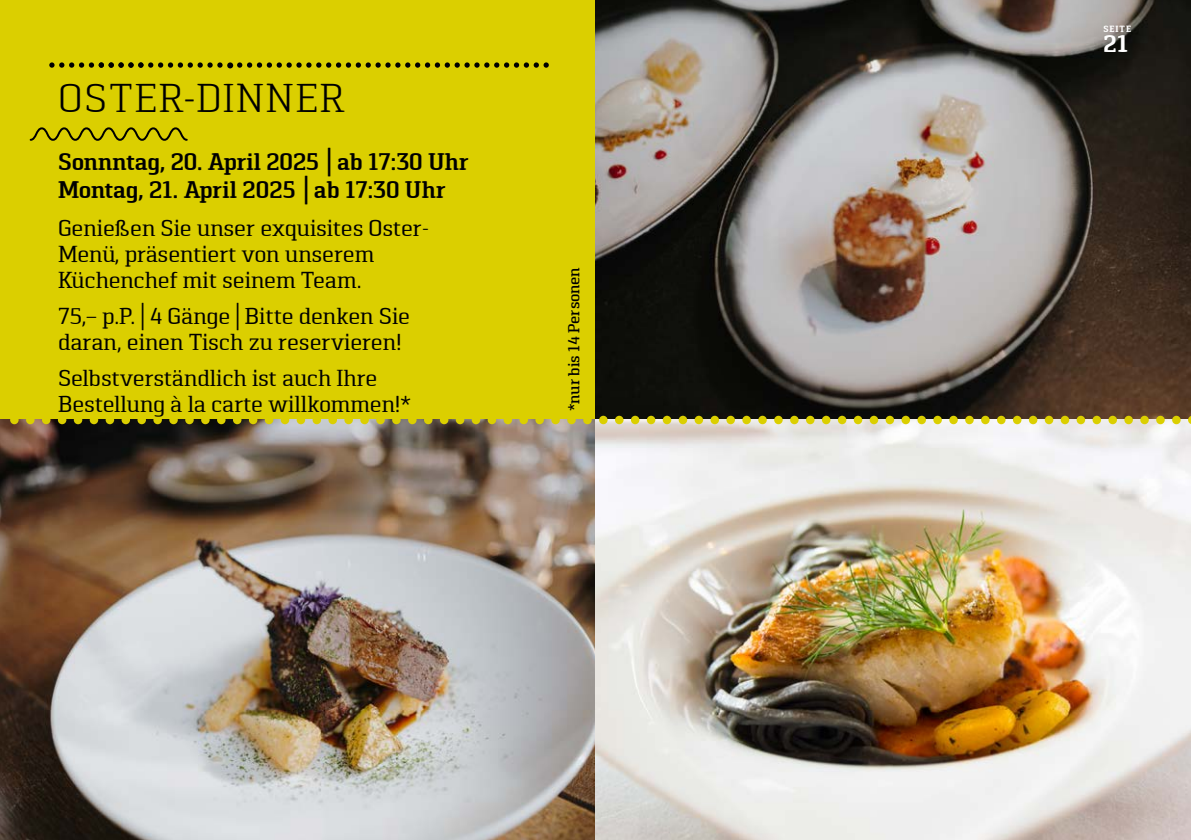
<style>
.page{position:relative;width:1191px;height:840px;background:#fff}
.page>*{position:absolute;margin:0;border:0;box-sizing:border-box;transform-origin:0 0}
.t1{font:300 40px "Pancetta Serif Pro";letter-spacing:.045em;color:#000}
.t2{font:600 24px/28px "Pancetta Serif Pro";color:#000}
.t3{font:700 24px "Pancetta Serif Pro";color:#fff}
.t4{font:23px/26px "Pancetta Serif Pro";letter-spacing:-.005em;color:#000}
.t5{font:500 16px "Pancetta Serif Pro";letter-spacing:-.02em;color:#000}
.t6{font:700 9px "Pancetta Serif Pro";letter-spacing:.11em;color:#fff}
.s1{font-size:33.6px}
.s2{font-size:32.2px}
</style>
<div class="page">
<div style="left:0;top:0;width:1191px;height:839px;background:#dbcf00"></div>
<img style="left:595px;top:0;width:596px;height:420px">
<img style="left:0;top:420px;width:595px;height:419px">
<img style="left:595px;top:420px;width:596px;height:419px">
<div style="left:949px;top:415px;width:8px;height:9px;background:#dbcf00;border-radius:50%"></div>
<svg style="left:933px;top:415px;width:9px;height:9px"></svg>
<svg style="left:917px;top:415px;width:9px;height:9px"></svg>
<div style="left:901px;top:415px;width:9px;height:9px;background:#dbcf00;border-radius:50%"></div>
<div style="left:885px;top:415px;width:9px;height:9px;background:#dbcf00;border-radius:50%"></div>
<svg style="left:869px;top:415px;width:9px;height:9px"></svg>
<svg style="left:853px;top:415px;width:9px;height:9px"></svg>
<div style="left:838px;top:415px;width:8px;height:9px;background:#dbcf00;border-radius:50%"></div>
<div style="left:822px;top:415px;width:8px;height:9px;background:#dbcf00;border-radius:50%"></div>
<div style="left:806px;top:415px;width:8px;height:9px;background:#dbcf00;border-radius:50%"></div>
<div style="left:790px;top:415px;width:8px;height:9px;background:#dbcf00;border-radius:50%"></div>
<div style="left:774px;top:415px;width:8px;height:9px;background:#dbcf00;border-radius:50%"></div>
<div style="left:758px;top:415px;width:8px;height:9px;background:#dbcf00;border-radius:50%"></div>
<svg style="left:742px;top:415px;width:9px;height:9px"></svg>
<svg style="left:726px;top:415px;width:9px;height:9px"></svg>
<div style="left:710px;top:415px;width:9px;height:9px;background:#dbcf00;border-radius:50%"></div>
<div style="left:694px;top:415px;width:9px;height:9px;background:#dbcf00;border-radius:50%"></div>
<svg style="left:678px;top:415px;width:9px;height:9px"></svg>
<div style="left:663px;top:415px;width:8px;height:9px;background:#dbcf00;border-radius:50%"></div>
<div style="left:647px;top:415px;width:8px;height:9px;background:#dbcf00;border-radius:50%"></div>
<div style="left:631px;top:415px;width:8px;height:9px;background:#dbcf00;border-radius:50%"></div>
<div style="left:615px;top:415px;width:8px;height:9px;background:#dbcf00;border-radius:50%"></div>
<div style="left:599px;top:415px;width:8px;height:9px;background:#dbcf00;border-radius:50%"></div>
<div style="left:583px;top:415px;width:8px;height:9px;background:#dbcf00;border-radius:50%"></div>
<div style="left:567px;top:415px;width:9px;height:9px;background:#dbcf00;border-radius:50%"></div>
<div style="left:551px;top:415px;width:9px;height:9px;background:#dbcf00;border-radius:50%"></div>
<div style="left:535px;top:415px;width:9px;height:9px;background:#dbcf00;border-radius:50%"></div>
<div style="left:519px;top:415px;width:9px;height:9px;background:#dbcf00;border-radius:50%"></div>
<div style="left:503px;top:415px;width:9px;height:9px;background:#dbcf00;border-radius:50%"></div>
<div style="left:487px;top:415px;width:9px;height:9px;background:#dbcf00;border-radius:50%"></div>
<div style="left:472px;top:415px;width:8px;height:9px;background:#dbcf00;border-radius:50%"></div>
<div style="left:456px;top:415px;width:8px;height:9px;background:#dbcf00;border-radius:50%"></div>
<div style="left:440px;top:415px;width:8px;height:9px;background:#dbcf00;border-radius:50%"></div>
<div style="left:424px;top:415px;width:8px;height:9px;background:#dbcf00;border-radius:50%"></div>
<div style="left:408px;top:415px;width:8px;height:9px;background:#dbcf00;border-radius:50%"></div>
<div style="left:392px;top:415px;width:9px;height:9px;background:#dbcf00;border-radius:50%"></div>
<div style="left:376px;top:415px;width:9px;height:9px;background:#dbcf00;border-radius:50%"></div>
<div style="left:360px;top:415px;width:9px;height:9px;background:#dbcf00;border-radius:50%"></div>
<div style="left:344px;top:415px;width:9px;height:9px;background:#dbcf00;border-radius:50%"></div>
<div style="left:328px;top:415px;width:9px;height:9px;background:#dbcf00;border-radius:50%"></div>
<div style="left:312px;top:415px;width:9px;height:9px;background:#dbcf00;border-radius:50%"></div>
<div style="left:297px;top:415px;width:8px;height:9px;background:#dbcf00;border-radius:50%"></div>
<div style="left:281px;top:415px;width:8px;height:9px;background:#dbcf00;border-radius:50%"></div>
<div style="left:265px;top:415px;width:8px;height:9px;background:#dbcf00;border-radius:50%"></div>
<div style="left:249px;top:415px;width:8px;height:9px;background:#dbcf00;border-radius:50%"></div>
<div style="left:233px;top:415px;width:8px;height:9px;background:#dbcf00;border-radius:50%"></div>
<div style="left:217px;top:415px;width:8px;height:9px;background:#dbcf00;border-radius:50%"></div>
<div style="left:201px;top:415px;width:9px;height:9px;background:#dbcf00;border-radius:50%"></div>
<div style="left:185px;top:415px;width:9px;height:9px;background:#dbcf00;border-radius:50%"></div>
<div style="left:169px;top:415px;width:9px;height:9px;background:#dbcf00;border-radius:50%"></div>
<div style="left:153px;top:415px;width:9px;height:9px;background:#dbcf00;border-radius:50%"></div>
<div style="left:137px;top:415px;width:9px;height:9px;background:#dbcf00;border-radius:50%"></div>
<div style="left:122px;top:415px;width:8px;height:9px;background:#dbcf00;border-radius:50%"></div>
<div style="left:106px;top:415px;width:8px;height:9px;background:#dbcf00;border-radius:50%"></div>
<div style="left:90px;top:415px;width:8px;height:9px;background:#dbcf00;border-radius:50%"></div>
<div style="left:74px;top:415px;width:8px;height:9px;background:#dbcf00;border-radius:50%"></div>
<div style="left:58px;top:415px;width:8px;height:9px;background:#dbcf00;border-radius:50%"></div>
<div style="left:42px;top:415px;width:8px;height:9px;background:#dbcf00;border-radius:50%"></div>
<div style="left:26px;top:415px;width:9px;height:9px;background:#dbcf00;border-radius:50%"></div>
<div style="left:10px;top:415px;width:9px;height:9px;background:#dbcf00;border-radius:50%"></div>
<svg style="left:1188px;top:415px;width:3px;height:9px"></svg>
<div style="left:1172px;top:415px;width:8px;height:9px;background:#dbcf00;border-radius:50%"></div>
<div style="left:1156px;top:415px;width:8px;height:9px;background:#dbcf00;border-radius:50%"></div>
<div style="left:1140px;top:415px;width:8px;height:9px;background:#dbcf00;border-radius:50%"></div>
<div style="left:1124px;top:415px;width:8px;height:9px;background:#dbcf00;border-radius:50%"></div>
<div style="left:1108px;top:415px;width:9px;height:9px;background:#dbcf00;border-radius:50%"></div>
<div style="left:1092px;top:415px;width:9px;height:9px;background:#dbcf00;border-radius:50%"></div>
<div style="left:1076px;top:415px;width:9px;height:9px;background:#dbcf00;border-radius:50%"></div>
<svg style="left:1060px;top:415px;width:9px;height:9px"></svg>
<svg style="left:1044px;top:415px;width:9px;height:9px"></svg>
<div style="left:1029px;top:415px;width:8px;height:9px;background:#dbcf00;border-radius:50%"></div>
<div style="left:1013px;top:415px;width:8px;height:9px;background:#dbcf00;border-radius:50%"></div>
<div style="left:997px;top:415px;width:8px;height:9px;background:#dbcf00;border-radius:50%"></div>
<div style="left:981px;top:415px;width:8px;height:9px;background:#dbcf00;border-radius:50%"></div>
<div style="left:965px;top:415px;width:8px;height:9px;background:#dbcf00;border-radius:50%"></div>
<svg style="left:0;top:738px;width:27px;height:101px;background:#33261e"></svg>
<svg style="left:29px;top:127px;width:159px;height:14px"></svg>
<svg style="left:49px;top:62px;width:500px;height:6px"></svg>
<h1 class="t1" style="left:58px;top:76px;width:289px">OSTER-DINNER</h1>
<p class="t2" style="left:58px;top:148px;width:412px">Sonnntag, 20. April 2025 <span class="s1">|</span> ab 17:30 Uhr<br>Montag, 21. April 2025 <span class="s1">|</span> ab 17:30 Uhr</p>
<p class="t4" style="left:58px;top:215px;width:372px">Genießen Sie unser exquisites Oster-<br>Menü, präsentiert von unserem<br>Küchenchef mit seinem Team.</p>
<p class="t4" style="left:58px;top:303px;width:353px">75,– p.P. <span class="s2">|</span> 4 Gänge <span class="s2">|</span> Bitte denken Sie daran, einen Tisch zu reservieren!</p>
<p class="t4" style="left:58px;top:365px;width:355px">Selbstverständlich ist auch Ihre<br>Bestellung à la carte willkommen!*</p>
<p class="t5" style="left:565px;top:411px;width:146px;rotate:-90deg">*nur bis 14 Personen</p>
<p class="t6" style="left:1103px;top:24px;width:29px">SEITE</p>
<p class="t3" style="left:1103px;top:30px;width:26px">21</p>
</div>
